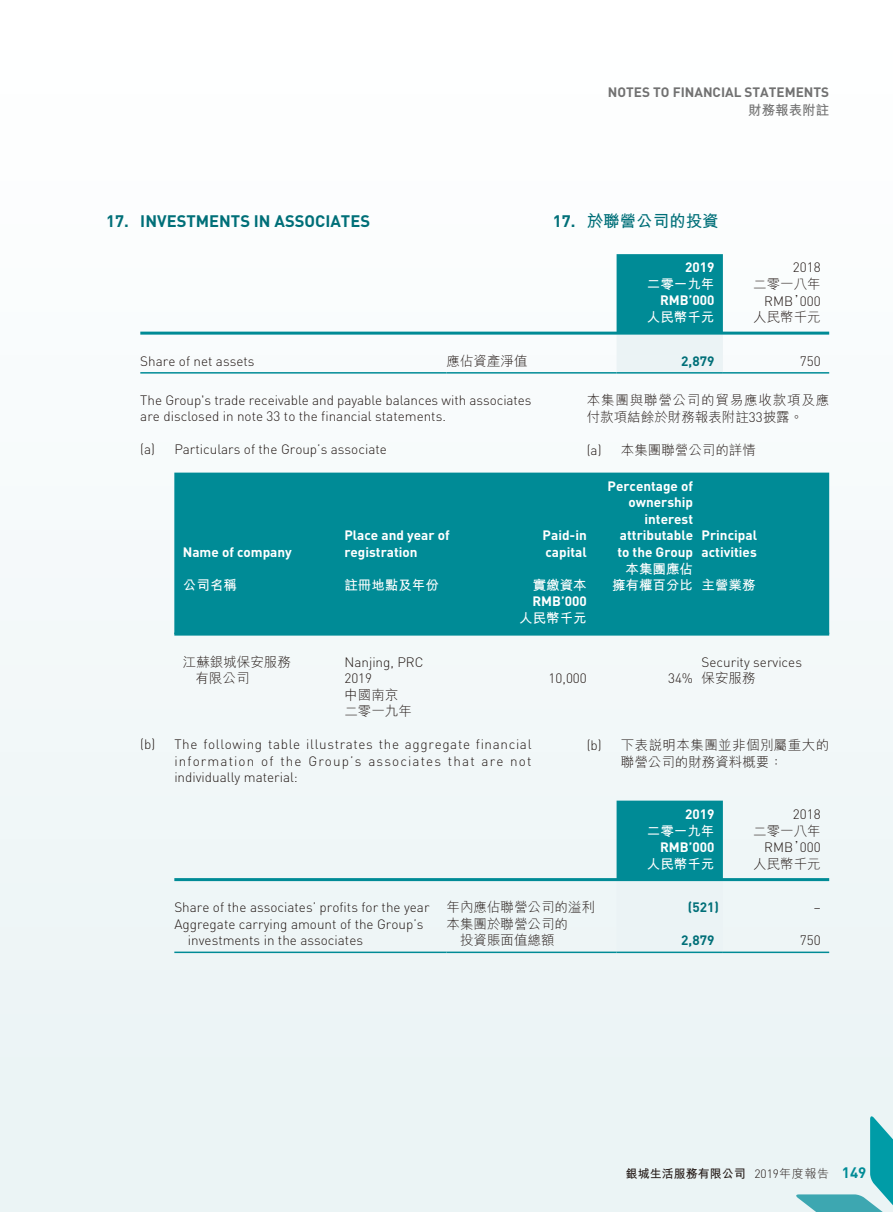
<style>
.page{position:relative;width:893px;height:1212px;background:#f3f8f9}
.page>*{position:absolute;margin:0;border:0;box-sizing:border-box;transform-origin:0 0}
.t1{font:700 16.5px "DIN";color:#006f78}
.t2{font:16.5px "M Hei HK Bold E Ten B5 H";color:#006f78}
.t3{font:300 13.5px/16.5px "DIN";color:#231916}
.t4{font:700 13.5px/16.5px "DIN";color:#fff}
.t5{font:13.5px/16.5px "M Hei HK Light E Ten B5 H";color:#231916}
.t6{font:13.5px/16.5px "M Hei HK Bold E Ten B5 H";color:#fff}
.t7{font:13.5px/16.5px "M Hei HK Light E Ten B5 H";letter-spacing:.06em;color:#231916}
.t8{font:13.5px/16.5px "M Hei HK Light E Ten B5 H";letter-spacing:.03em;color:#231916}
.t9{font:700 13.5px "DIN";color:#717171}
.t10{font:700 13.5px "DIN";color:#006f78}
.t11{font:13.5px "M Hei HK Bold E Ten B5 H";color:#717171}
.t12{font:12px "M Hei HK Bold E Ten B5 H";color:#231916}
.s1{font-family:"DIN";font-weight:700}
.s2{font-family:"M Hei HK Light E Ten B5 H";font-weight:400}
.s3{font-family:"DIN";font-weight:300}
.s4{font-family:"M Hei HK Light E Ten B5 H"}
.s5{font-family:"DIN";font-weight:700;font-size:15px;color:#008b96}
</style>
<div class="page">
<svg style="left:796px;top:1116px;width:97px;height:96px"></svg>
<div style="left:617px;top:254px;width:106px;height:78px;background:#008b96"></div>
<hr style="left:140px;top:332px;width:689px;height:3px;background:#008b96">
<hr style="left:140px;top:372px;width:306px;height:2px;background:#008b96">
<hr style="left:446px;top:372px;width:171px;height:2px;background:#008b96">
<hr style="left:617px;top:372px;width:106px;height:2px;background:#008b96">
<hr style="left:723px;top:372px;width:106px;height:2px;background:#008b96">
<div style="left:174px;top:473px;width:655px;height:160px;background:#008b96"></div>
<hr style="left:174px;top:633px;width:655px;height:3px;background:#008b96">
<div style="left:617px;top:801px;width:106px;height:81px;background:#008b96"></div>
<hr style="left:174px;top:878px;width:655px;height:3px;background:#008b96">
<hr style="left:174px;top:951px;width:272px;height:2px;background:#008b96">
<hr style="left:446px;top:951px;width:171px;height:2px;background:#008b96">
<hr style="left:617px;top:951px;width:106px;height:2px;background:#008b96">
<hr style="left:723px;top:951px;width:106px;height:2px;background:#008b96">
<p class="t9" style="left:608px;top:87px;width:223px">NOTES TO FINANCIAL STATEMENTS</p>
<p class="t11" style="left:748px;top:105px;width:82px">財務報表附註</p>
<p class="t1" style="left:106px;top:215px;width:265px">17. INVESTMENTS IN ASSOCIATES</p>
<p class="t2" style="left:553px;top:215px;width:168px"><span class="s1">17.</span> 於聯營公司的投資</p>
<p class="t4" style="left:685px;top:261px;width:31px">2019</p>
<p class="t3" style="left:793px;top:261px;width:29px">2018</p>
<p class="t6" style="left:647px;top:278px;width:69px">二零一九年</p>
<p class="t5" style="left:753px;top:278px;width:69px">二零一八年</p>
<p class="t4" style="left:660px;top:294px;width:56px">RMB’000</p>
<p class="t3" style="left:764px;top:294px;width:58px">RMB<span class="s2">’</span>000</p>
<p class="t6" style="left:647px;top:311px;width:69px">人民幣千元</p>
<p class="t5" style="left:753px;top:311px;width:69px">人民幣千元</p>
<p class="t3" style="left:140px;top:354px;width:116px">Share of net assets</p>
<p class="t5" style="left:446px;top:354px;width:82px">應佔資產淨值</p>
<p class="t10" style="left:681px;top:356px;width:35px">2,879</p>
<p class="t3" style="left:800px;top:354px;width:22px">750</p>
<p class="t3" style="left:140px;top:393px;width:393px">The Group's trade receivable and payable balances with associates are disclosed in note 33 to the financial statements.</p>
<p class="t3" style="left:140px;top:443px;width:248px">(a) Particulars of the Group’s associate</p>
<p class="t7" style="left:587px;top:394px;width:244px">本集團與聯營公司的貿易應收款項及應付款項結餘於財務報表附註<span class="s3">33</span>披露。</p>
<p class="t5" style="left:587px;top:443px;width:171px"><span class="s3">(a)</span> 本集團聯營公司的詳情</p>
<p class="t4" style="left:183px;top:545px;width:111px">Name of company</p>
<p class="t4" style="left:344px;top:529px;width:107px">Place and year of registration</p>
<p class="t4" style="left:543px;top:529px;width:46px">Paid-in capital</p>
<p class="t6" style="left:183px;top:578px;width:55px">公司名稱</p>
<p class="t6" style="left:344px;top:578px;width:96px">註冊地點及年份</p>
<p class="t6" style="left:533px;top:578px;width:55px">實繳資本</p>
<p class="t4" style="left:532px;top:595px;width:56px">RMB’000</p>
<p class="t6" style="left:519px;top:611px;width:69px">人民幣千元</p>
<p class="t4" style="left:608px;top:479px;width:87px;text-align:right">Percentage of ownership interest attributable to the Group</p>
<p class="t4" style="left:702px;top:529px;width:57px">Principal activities</p>
<p class="t6" style="left:612px;top:562px;width:145px;text-indent:14px">本集團應佔<br>擁有權百分比 主營業務</p>
<p class="t5" style="left:196px;top:655px;width:97px;text-indent:-13px">江蘇銀城保安服務有限公司</p>
<p class="t3" style="left:344px;top:655px;width:81px">Nanjing, PRC<br>2019</p>
<p class="t5" style="left:344px;top:688px;width:69px">中國南京二零一九年</p>
<p class="t3" style="left:174px;top:737px;width:359px;text-align:justify;text-indent:-34px">(b) The following table illustrates the aggregate financial information of the Group’s associates that are not individually material:</p>
<p class="t3" style="left:549px;top:671px;width:40px">10,000</p>
<p class="t3" style="left:668px;top:671px;width:27px">34%</p>
<p class="t3" style="left:702px;top:655px;width:102px">Security services</p>
<p class="t5" style="left:702px;top:672px;width:55px">保安服務</p>
<p class="t8" style="left:621px;top:739px;width:210px;text-indent:-34px"><span class="s3">(b)</span> 下表說明本集團並非個別屬重大的聯營公司的財務資料概要：</p>
<p class="t4" style="left:685px;top:807px;width:31px">2019</p>
<p class="t3" style="left:793px;top:807px;width:29px">2018</p>
<p class="t6" style="left:647px;top:824px;width:69px">二零一九年</p>
<p class="t5" style="left:753px;top:824px;width:69px">二零一八年</p>
<p class="t4" style="left:660px;top:840px;width:56px">RMB’000</p>
<p class="t3" style="left:764px;top:840px;width:58px">RMB<span class="s2">’</span>000</p>
<p class="t6" style="left:647px;top:857px;width:69px">人民幣千元</p>
<p class="t5" style="left:753px;top:857px;width:69px">人民幣千元</p>
<p class="t3" style="left:174px;top:900px;width:257px">Share of the associates’ profits for the year</p>
<p class="t5" style="left:446px;top:901px;width:150px">年內應佔聯營公司的溢利</p>
<p class="t10" style="left:688px;top:902px;width:33px">(521)</p>
<p class="t3" style="left:814px;top:900px;width:8px">–</p>
<p class="t3" style="left:188px;top:917px;width:237px;text-indent:-14px">Aggregate carrying amount of the Group’s investments in the associates</p>
<p class="t5" style="left:446px;top:917px;width:123px;text-align:center">本集團於聯營公司的投資賬面值總額</p>
<p class="t10" style="left:681px;top:935px;width:35px">2,879</p>
<p class="t3" style="left:800px;top:933px;width:22px">750</p>
<p class="t12" style="left:626px;top:1169px;width:242px">銀城生活服務有限公司 <span class="s3">2019</span><span class="s4">年度報告</span> <span class="s5">149</span></p>
</div>
